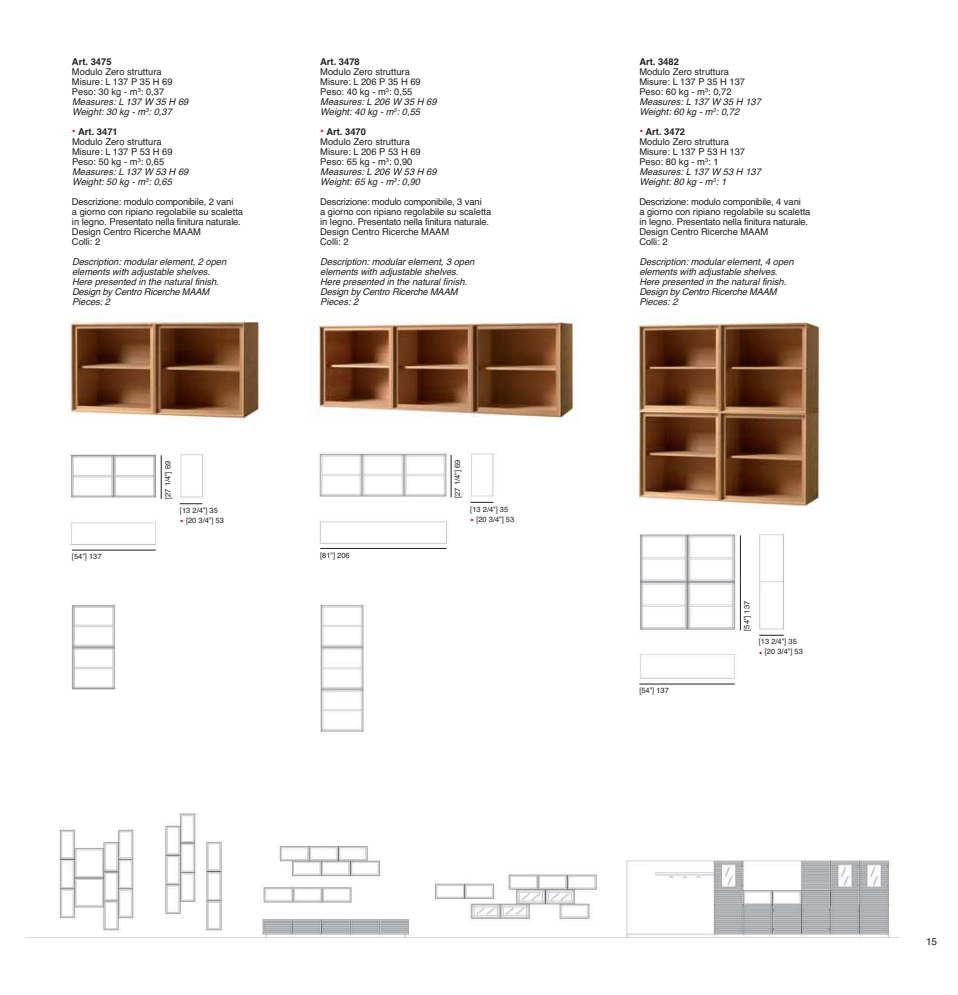
<style>
.page{position:relative;width:958px;height:995px;background:#fff}
.page>*{position:absolute;margin:0;border:0;box-sizing:border-box;transform-origin:0 0}
.t1{font:10px "Helvetica";color:#231f20}
.t2{font:9.38px/10px "Helvetica";letter-spacing:-.005em;color:#231f20}
.t3{font:italic 9.38px/10px "Helvetica";letter-spacing:-.005em;color:#231f20}
.t4{font:700 9.38px "Helvetica";color:#231f20}
.t5{font:7.5px "Helvetica";color:#231f20}
.s1{font-style:italic}
.s2{font-weight:700;font-size:11.25px;color:#ed1c24}
.s3{font-weight:700}
</style>
<div class="page">
<img style="left:315px;top:322px;width:260px;height:96px">
<img style="left:69px;top:321px;width:193px;height:101px">
<img style="left:319px;top:453px;width:175px;height:96px">
<img style="left:70px;top:454px;width:133px;height:96px">
<img style="left:320px;top:604px;width:44px;height:128px">
<img style="left:72px;top:604px;width:43px;height:86px">
<img style="left:639px;top:533px;width:146px;height:152px">
<img style="left:632px;top:321px;width:188px;height:188px">
<img style="left:26px;top:813px;width:872px;height:125px">
<hr style="left:161px;top:455px;width:1px;height:44px;background:#231f20">
<svg style="left:180px;top:503px;width:22px;height:1px"></svg>
<hr style="left:72px;top:550px;width:84px;height:1px;background:#231f20">
<hr style="left:451px;top:455px;width:1px;height:42px;background:#231f20">
<svg style="left:470px;top:502px;width:23px;height:1px"></svg>
<hr style="left:740px;top:535px;width:1px;height:95px;background:#231f20">
<svg style="left:759px;top:635px;width:24px;height:1px"></svg>
<hr style="left:320px;top:548px;width:126px;height:1px;background:#231f20">
<hr style="left:639px;top:684px;width:95px;height:1px;background:#231f20">
<p class="t4" style="left:72px;top:58px;width:41px">Art. 3475</p>
<p class="t2" style="left:72px;top:67px;width:118px">Modulo Zero struttura<br>Misure: L 137 P 35 H 69<br>Peso: 30 kg - m<sup>3</sup>: 0,37<br><span class="s1">Measures: L 137 W 35 H 69<br>Weight: 30 kg - m</span><sup>3</sup><span class="s1">: 0,37</span></p>
<p class="t2" style="left:72px;top:127px;width:118px"><span class="s2">•</span> <span class="s3">Art. 3471<br></span>Modulo Zero struttura<br>Misure: L 137 P 53 H 69<br>Peso: 50 kg - m<sup>3</sup>: 0,65<br><span class="s1">Measures: L 137 W 53 H 69<br>Weight: 50 kg - m</span><sup>3</sup><span class="s1">: 0,65</span></p>
<p class="t2" style="left:72px;top:197px;width:173px">Descrizione: modulo componibile, 2 vani<br>a giorno con ripiano regolabile su scaletta in legno. Presentato nella finitura naturale.<br>Design Centro Ricerche MAAM<br>Colli: 2</p>
<p class="t3" style="left:72px;top:257px;width:156px">Description: modular element, 2 open elements with adjustable shelves.<br>Here presented in the natural finish.<br>Design by Centro Ricerche MAAM<br>Pieces: 2</p>
<p class="t5" style="left:72px;top:554px;width:31px">[54”] 137</p>
<p class="t5" style="left:165px;top:499px;width:39px;rotate:-90deg">[27 1/4”] 69</p>
<p class="t5" style="left:180px;top:507px;width:39px">[13 2/4”] 35</p>
<p class="t5" style="left:180px;top:517px;width:45px"><span class="s2">•</span> [20 3/4”] 53</p>
<p class="t4" style="left:320px;top:58px;width:41px">Art. 3478</p>
<p class="t2" style="left:320px;top:67px;width:118px">Modulo Zero struttura<br>Misure: L 206 P 35 H 69<br>Peso: 40 kg - m<sup>3</sup>: 0,55<br><span class="s1">Measures: L 206 W 35 H 69<br>Weight: 40 kg - m</span><sup>3</sup><span class="s1">: 0,55</span></p>
<p class="t2" style="left:320px;top:127px;width:118px"><span class="s2">•</span> <span class="s3">Art. 3470<br></span>Modulo Zero struttura<br>Misure: L 206 P 53 H 69<br>Peso: 65 kg - m<sup>3</sup>: 0,90<br><span class="s1">Measures: L 206 W 53 H 69<br>Weight: 65 kg - m</span><sup>3</sup><span class="s1">: 0,90</span></p>
<p class="t2" style="left:320px;top:197px;width:173px">Descrizione: modulo componibile, 3 vani<br>a giorno con ripiano regolabile su scaletta in legno. Presentato nella finitura naturale.<br>Design Centro Ricerche MAAM<br>Colli: 2</p>
<p class="t3" style="left:320px;top:257px;width:156px">Description: modular element, 3 open elements with adjustable shelves.<br>Here presented in the natural finish.<br>Design by Centro Ricerche MAAM<br>Pieces: 2</p>
<p class="t5" style="left:320px;top:552px;width:31px">[81”] 206</p>
<p class="t5" style="left:455px;top:498px;width:39px;rotate:-90deg">[27 1/4”] 69</p>
<p class="t5" style="left:470px;top:506px;width:39px">[13 2/4”] 35</p>
<p class="t5" style="left:470px;top:516px;width:45px"><span class="s2">•</span> [20 3/4”] 53</p>
<p class="t4" style="left:639px;top:58px;width:41px">Art. 3482</p>
<p class="t2" style="left:639px;top:67px;width:123px">Modulo Zero struttura<br>Misure: L 137 P 35 H 137<br>Peso: 60 kg - m<sup>3</sup>: 0,72<br><span class="s1">Measures: L 137 W 35 H 137<br>Weight: 60 kg - m</span><sup>3</sup><span class="s1">: 0,72</span></p>
<p class="t2" style="left:639px;top:127px;width:123px"><span class="s2">•</span> <span class="s3">Art. 3472<br></span>Modulo Zero struttura<br>Misure: L 137 P 53 H 137<br>Peso: 80 kg - m<sup>3</sup>: 1<br><span class="s1">Measures: L 137 W 53 H 137<br>Weight: 80 kg - m</span><sup>3</sup><span class="s1">: 1</span></p>
<p class="t2" style="left:639px;top:197px;width:173px">Descrizione: modulo componibile, 4 vani<br>a giorno con ripiano regolabile su scaletta in legno. Presentato nella finitura naturale.<br>Design Centro Ricerche MAAM<br>Colli: 2</p>
<p class="t3" style="left:639px;top:257px;width:156px">Description: modular element, 4 open elements with adjustable shelves.<br>Here presented in the natural finish.<br>Design by Centro Ricerche MAAM<br>Pieces: 2</p>
<p class="t5" style="left:639px;top:688px;width:31px">[54”] 137</p>
<p class="t5" style="left:744px;top:630px;width:31px;rotate:-90deg">[54”] 137</p>
<p class="t5" style="left:758px;top:639px;width:39px">[13 2/4”] 35</p>
<p class="t5" style="left:758px;top:649px;width:45px"><span class="s2">•</span> [20 3/4”] 53</p>
<p class="t1" style="left:925px;top:938px;width:13px">15</p>
</div>
